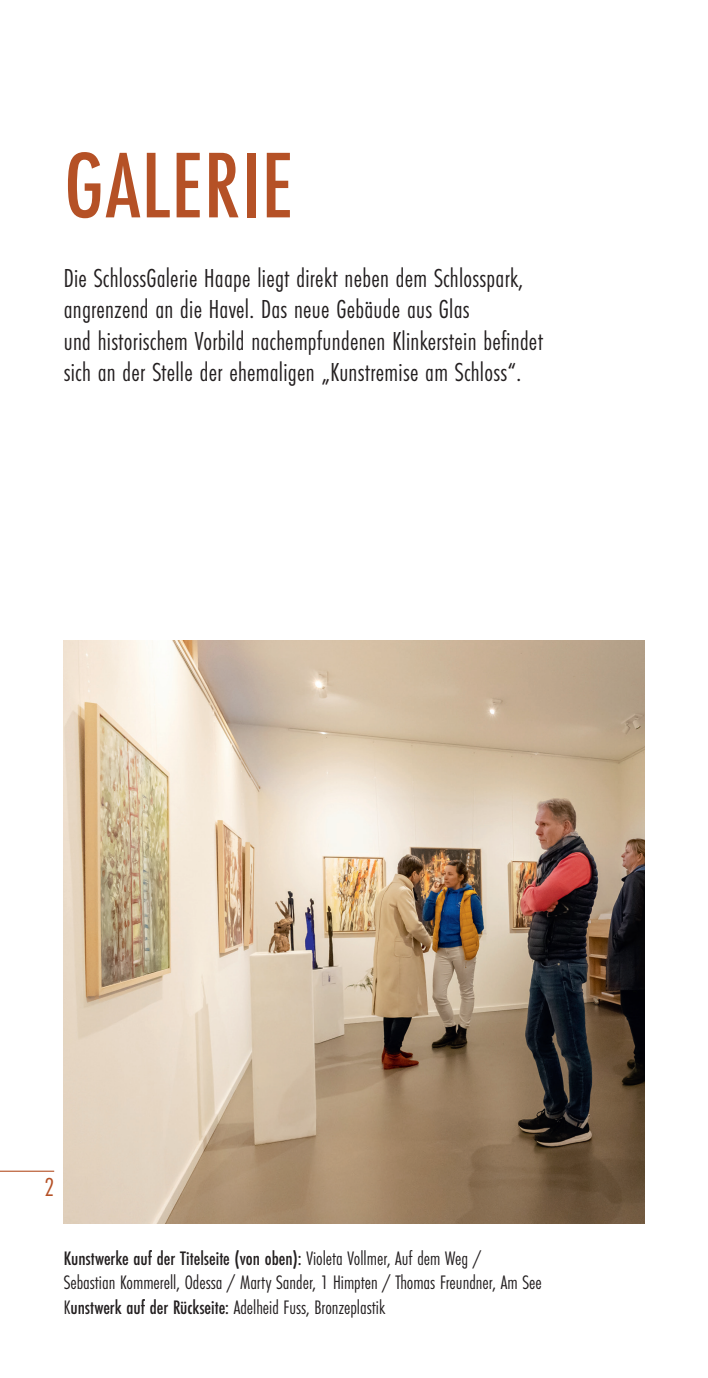
<style>
.page{position:relative;width:708px;height:1378px;background:#fff}
.page>*{position:absolute;margin:0;border:0;box-sizing:border-box;transform-origin:0 0}
.t1{font:500 96.75px "Futura PT Cond";letter-spacing:.015em;color:#b55126}
.t2{font:27px/31.5px "Futura PT Cond";letter-spacing:.01em;color:#231f20}
.t3{font:27px "Futura PT Cond";color:#b55126}
.t4{font:20.25px/24.3px "Futura PT Cond";color:#231f20}
.s1{font-weight:500}
</style>
<div class="page">
<hr style="left:0;top:1170px;width:54px;height:1px;background:#b55126">
<img style="left:64px;top:640px;width:580px;height:583px">
<h1 class="t1" style="left:64px;top:128px;width:230px">GALERIE</h1>
<p class="t2" style="left:64px;top:262px;width:481px">Die SchlossGalerie Haape liegt direkt neben dem Schlosspark, angrenzend an die Havel. Das neue Gebäude aus Glas<br>und historischem Vorbild nachempfundenen Klinkerstein befindet sich an der Stelle der ehemaligen „Kunstremise am Schloss“.</p>
<p class="t3" style="left:44px;top:1171px;width:11px">2</p>
<p class="t4" style="left:64px;top:1246px;width:479px"><span class="s1">Kunstwerke auf der Titelseite (von oben):</span> Violeta Vollmer, Auf dem Weg /<br>Sebastian Kommerell, Odessa / Marty Sander, 1 Himpten / Thomas Freundner, Am See<br>K<span class="s1">unstwerk auf der Rückseite:</span> Adelheid Fuss, Bronzeplastik</p>
</div>
